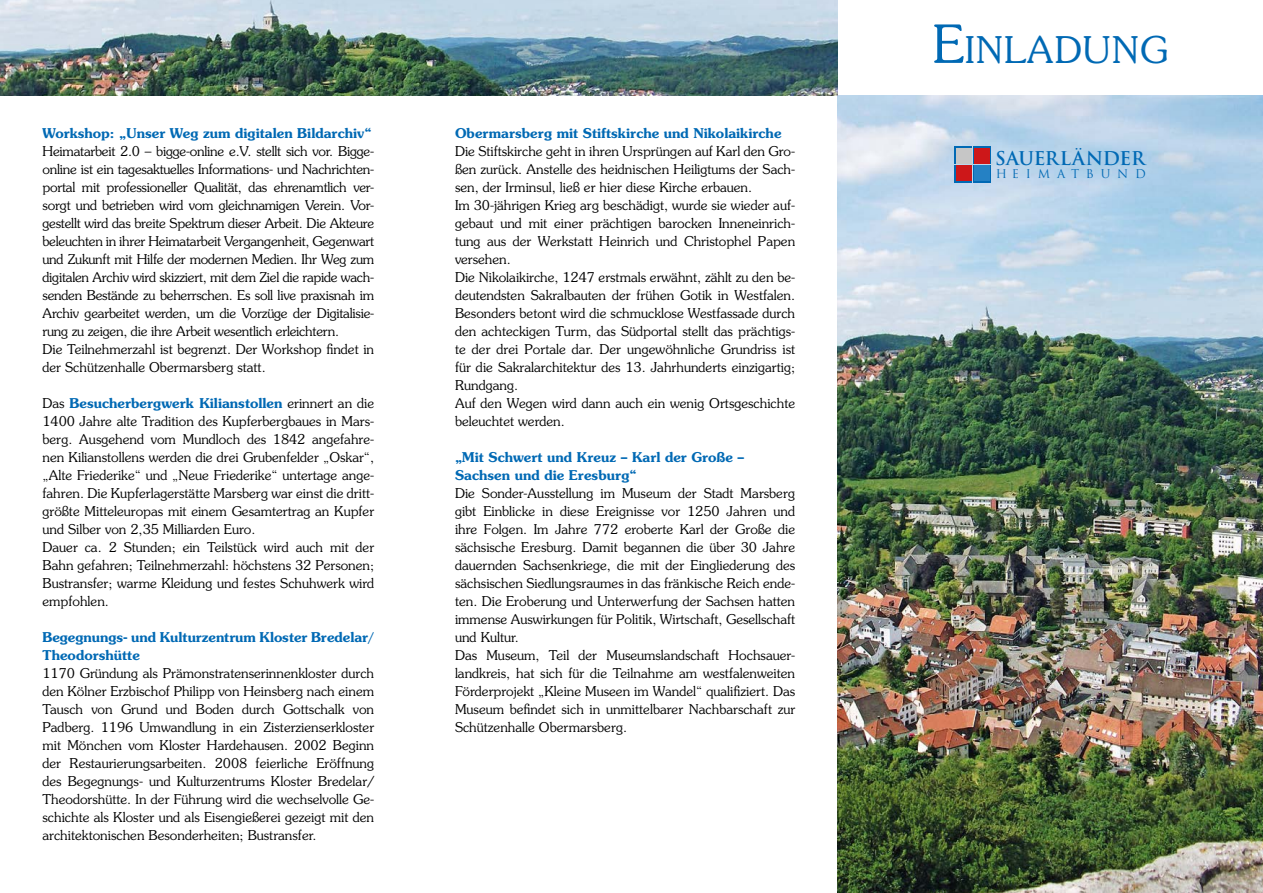
<style>
.page{position:relative;width:1263px;height:893px;background:#fff}
.page>*{position:absolute;margin:0;border:0;box-sizing:border-box;transform-origin:0 0}
.t1{font:300 36.75px "Souvenir";letter-spacing:.03em;color:#0069b4}
.t2{font:700 18.45px "Trajan";color:#0069b4}
.t3{font:300 13.5px/18px "Souvenir";color:#000}
.t4{font:300 13.5px/18px "Souvenir";letter-spacing:-.02em;color:#000}
.t5{font:600 13.5px/18px "Souvenir";color:#0069b4}
.t6{font:11.7px "Trajan";letter-spacing:.57em;color:#0069b4}
.s1{font-weight:600;color:#0069b4}
.s2{font-size:52.5px}
</style>
<div class="page">
<img style="left:838px;top:96px;width:425px;height:797px">
<img style="left:0;top:0;width:838px;height:96px">
<svg style="left:973px;top:165px;width:18px;height:18px"></svg>
<div style="left:954px;top:165px;width:18px;height:18px;background:#0069b4"></div>
<svg style="left:973px;top:146px;width:18px;height:17px"></svg>
<div style="left:954px;top:146px;width:18px;height:17px;background:#0069b4"></div>
<div style="left:956px;top:148px;width:16px;height:15px;background:#c6c6c6"></div>
<div style="left:973px;top:148px;width:16px;height:15px;background:#cd1719"></div>
<div style="left:956px;top:165px;width:16px;height:16px;background:#cd1719"></div>
<div style="left:973px;top:165px;width:16px;height:16px;background:#2581c4"></div>
<p class="t5" style="left:43px;top:124px;width:331px">Workshop: „Unser Weg zum digitalen Bildarchiv“</p>
<p class="t4" style="left:43px;top:142px;width:333px">Heimatarbeit 2.0 – bigge-online e.V. stellt sich vor. Bigge&shy;online ist ein tagesaktuelles Informations- und Nachrichten&shy;portal mit professioneller Qualität, das ehrenamtlich ver&shy;sorgt und betrieben wird vom gleichnamigen Verein. Vor&shy;gestellt wird das breite Spektrum dieser Arbeit. Die Akteure beleuchten in ihrer Heimatarbeit Vergangenheit, Gegenwart und Zukunft mit Hilfe der modernen Medien. Ihr Weg zum digitalen Archiv wird skizziert, mit dem Ziel die rapide wach&shy;senden Bestände zu beherrschen. Es soll live praxisnah im Archiv gearbeitet werden, um die Vorzüge der Digitalisie&shy;rung zu zeigen, die ihre Arbeit wesentlich erleichtern.<br>Die Teilnehmerzahl ist begrenzt. Der Workshop findet in der Schützenhalle Obermarsberg statt.</p>
<p class="t3" style="left:43px;top:394px;width:333px">Das <span class="s1">Besucherbergwerk Kilianstollen</span> erinnert an die 1400 Jahre alte Tradition des Kupferbergbaues in Mars&shy;berg. Ausgehend vom Mundloch des 1842 angefahre&shy;nen Kilianstollens werden die drei Grubenfelder „Oskar“, „Alte Friederike“ und „Neue Friederike“ untertage ange&shy;fahren. Die Kupferlagerstätte Marsberg war einst die dritt&shy;größte Mitteleuropas mit einem Gesamtertrag an Kupfer und Silber von 2,35 Milliarden Euro.<br>Dauer ca. 2 Stunden; ein Teilstück wird auch mit der Bahn gefahren; Teilnehmerzahl: höchstens 32 Personen; Bustransfer; warme Kleidung und festes Schuhwerk wird empfohlen.</p>
<p class="t5" style="left:43px;top:628px;width:333px">Begegnungs- und Kulturzentrum Kloster Bredelar/<br>Theodorshütte</p>
<p class="t3" style="left:43px;top:664px;width:333px;text-align:justify">1170 Gründung als Prämonstratenserinnenkloster durch den Kölner Erzbischof Philipp von Heinsberg nach einem Tausch von Grund und Boden durch Gottschalk von Padberg. 1196 Umwandlung in ein Zisterzienserkloster mit Mönchen vom Kloster Hardehausen. 2002 Beginn der Restaurierungsarbeiten. 2008 feierliche Eröffnung des Begegnungs- und Kulturzentrums Kloster Bredelar/ Theodorshütte. In der Führung wird die wechselvolle Ge&shy;schichte als Kloster und als Eisengießerei gezeigt mit den architektonischen Besonderheiten; Bustransfer.</p>
<p class="t5" style="left:455px;top:124px;width:328px">Obermarsberg mit Stiftskirche und Nikolaikirche</p>
<p class="t3" style="left:455px;top:142px;width:342px">Die Stiftskirche geht in ihren Ursprüngen auf Karl den Gro&shy;ßen zurück. Anstelle des heidnischen Heiligtums der Sach&shy;sen, der Irminsul, ließ er hier diese Kirche erbauen.<br>Im 30-jährigen Krieg arg beschädigt, wurde sie wieder auf&shy;gebaut und mit einer prächtigen barocken Inneneinrich&shy;tung aus der Werkstatt Heinrich und Christophel Papen versehen.<br>Die Nikolaikirche, 1247 erstmals erwähnt, zählt zu den be&shy;deutendsten Sakralbauten der frühen Gotik in Westfalen.<br>Besonders betont wird die schmucklose Westfassade durch den achteckigen Turm, das Südportal stellt das prächtigs&shy;te der drei Portale dar. Der ungewöhnliche Grundriss ist für die Sakralarchitektur des 13. Jahrhunderts einzigartig; Rundgang.<br>Auf den Wegen wird dann auch ein wenig Ortsgeschichte beleuchtet werden.</p>
<p class="t5" style="left:455px;top:448px;width:291px">„Mit Schwert und Kreuz – Karl der Große –<br>Sachsen und die Eresburg“</p>
<p class="t3" style="left:455px;top:484px;width:342px">Die Sonder-Ausstellung im Museum der Stadt Marsberg gibt Einblicke in diese Ereignisse vor 1250 Jahren und ihre Folgen. Im Jahre 772 eroberte Karl der Große die sächsische Eresburg. Damit begannen die über 30 Jahre dauernden Sachsenkriege, die mit der Eingliederung des sächsischen Siedlungsraumes in das fränkische Reich ende&shy;ten. Die Eroberung und Unterwerfung der Sachsen hatten immense Auswirkungen für Politik, Wirtschaft, Gesellschaft und Kultur.<br>Das Museum, Teil der Museumslandschaft Hochsauer&shy;landkreis, hat sich für die Teilnahme am westfalenweiten Förderprojekt „Kleine Museen im Wandel“ qualifiziert. Das Museum befindet sich in unmittelbarer Nachbarschaft zur Schützenhalle Obermarsberg.</p>
<h1 class="t1" style="left:933px;top:28px;width:237px"><span class="s2">E</span>INLADUNG</h1>
<h2 class="t2" style="left:995px;top:147px;width:151px">SA U E R L Ä N D ER</h2>
<p class="t6" style="left:996px;top:167px;width:152px">H EIMATBUND</p>
</div>
